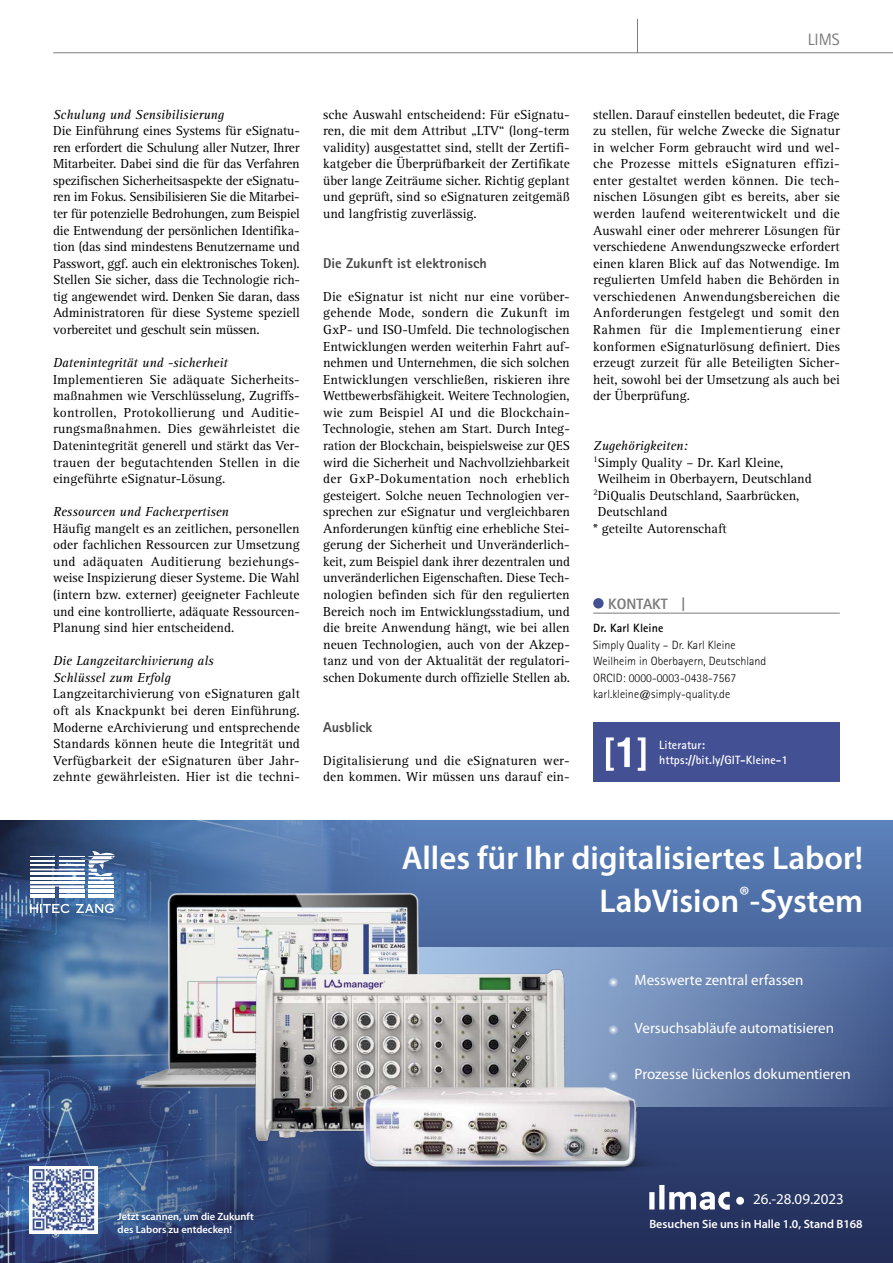
<style>
.page{position:relative;width:893px;height:1263px;background:#fff}
.page>*{position:absolute;margin:0;border:0;box-sizing:border-box;transform-origin:0 0}
.t1{font:600 33px "Myriad Pro";color:#fff}
.t2{font:16.5px "Rotis Sans Serif Std";color:#7c7c7c}
.t3{font:15px "Myriad Pro";color:#fff}
.t4{font:800 15px "Rotis Sans Serif Std";color:#7c7c7c}
.t5{font:800 14.25px "Rotis Sans Serif Std";color:#484848}
.t6{font:13.5px/16.5px "Rotis Serif Std";color:#000;text-align:justify}
.t7{font:italic 13.5px/16.5px "Rotis Serif Std";color:#000}
.t8{font:300 12px/16.5px "Rotis Sans Serif Std";letter-spacing:.005em;color:#000}
.t9{font:700 12px/15px "Rotis Sans Serif Std";letter-spacing:.005em;color:#fff}
.t10{font:600 12px "Myriad Pro";color:#fff}
.t11{font:700 12px "Rotis Sans Serif Std";letter-spacing:.005em;color:#000}
.t12{font:600 10.5px/13.5px "Myriad Pro";color:#fff}
</style>
<div class="page">
<hr style="left:593px;top:613px;width:247px;height:1px;background:#7c7c7c">
<div style="left:593px;top:598px;width:11px;height:10px;background:#435093;border-radius:50%"></div>
<div style="left:593px;top:722px;width:247px;height:60px;background:#435093"></div>
<svg style="left:606px;top:737px;width:39px;height:34px"></svg>
<hr style="left:53px;top:52px;width:840px;height:1px;background:#7c7c7c">
<hr style="left:637px;top:19px;width:1px;height:34px;background:#7c7c7c">
<svg style="left:415px;top:821px;width:478px;height:442px;background:#405a8e"></svg>
<svg style="left:573px;top:947px;width:320px;height:159px;background:#5a72a2"></svg>
<svg style="left:728px;top:1185px;width:16px;height:25px"></svg>
<img style="left:0;top:821px;width:415px;height:442px">
<img style="left:30px;top:1166px;width:67px;height:67px">
<hr style="left:30px;top:894px;width:25px;height:3px;background:#fff">
<hr style="left:59px;top:894px;width:25px;height:3px;background:#fff">
<hr style="left:59px;top:889px;width:25px;height:4px;background:#fff">
<hr style="left:30px;top:889px;width:25px;height:4px;background:#fff">
<svg style="left:30px;top:850px;width:56px;height:38px"></svg>
<svg style="left:76px;top:904px;width:10px;height:9px"></svg>
<svg style="left:30px;top:904px;width:40px;height:9px"></svg>
<img style="left:86px;top:844px;width:404px;height:288px">
<img style="left:177px;top:907px;width:230px;height:147px">
<img style="left:246px;top:944px;width:327px;height:217px">
<img style="left:273px;top:966px;width:455px;height:259px">
<p class="t2" style="left:808px;top:29px;width:34px">LIMS</p>
<p class="t7" style="left:53px;top:106px;width:172px">Schulung und Sensibilisierung</p>
<p class="t6" style="left:53px;top:123px;width:248px">Die Einführung eines Systems für eSignatu&shy;ren erfordert die Schulung aller Nutzer, Ihrer Mitarbeiter. Dabei sind die für das Verfahren spezifischen Sicherheitsaspekte der eSignatu&shy;ren im Fokus. Sensibilisieren Sie die Mitarbei&shy;ter für potenzielle Bedrohungen, zum Beispiel die Entwendung der persönlichen Identifika&shy;tion (das sind mindestens Benutzername und Passwort, ggf. auch ein elektronisches Token).<br>Stellen Sie sicher, dass die Technologie rich&shy;tig angewendet wird. Denken Sie daran, dass Administratoren für diese Systeme speziell vorbereitet und geschult sein müssen.</p>
<p class="t7" style="left:53px;top:355px;width:176px">Datenintegrität und -sicherheit</p>
<p class="t6" style="left:53px;top:371px;width:248px">Implementieren Sie adäquate Sicherheits&shy;maßnahmen wie Verschlüsselung, Zugriffs&shy;kontrollen, Protokollierung und Auditie&shy;rungsmaßnahmen. Dies gewährleistet die Datenintegrität generell und stärkt das Ver&shy;trauen der begutachtenden Stellen in die eingeführte eSignatur-Lösung.</p>
<p class="t7" style="left:53px;top:504px;width:177px">Ressourcen und Fachexpertisen</p>
<p class="t6" style="left:53px;top:520px;width:248px">Häufig mangelt es an zeitlichen, personellen oder fachlichen Ressourcen zur Umsetzung und adäquaten Auditierung beziehungs&shy;weise Inspizierung dieser Systeme. Die Wahl (intern bzw. externer) geeigneter Fachleute und eine kontrollierte, adäquate Ressourcen-Planung sind hier entscheidend.</p>
<p class="t7" style="left:53px;top:653px;width:162px">Die Langzeitarchivierung als<br>Schlüssel zum Erfolg</p>
<p class="t6" style="left:53px;top:686px;width:248px">Langzeitarchivierung von eSignaturen galt oft als Knackpunkt bei deren Einführung.<br>Moderne eArchivierung und entsprechende Standards können heute die Integrität und Verfügbarkeit der eSignaturen über Jahr&shy;zehnte gewährleisten. Hier ist die techni-</p>
<p class="t6" style="left:323px;top:106px;width:248px">sche Auswahl entscheidend: Für eSignatu&shy;ren, die mit dem Attribut „LTV“ (long-term validity) ausgestattet sind, stellt der Zertifi&shy;katgeber die Überprüfbarkeit der Zertifikate über lange Zeiträume sicher. Richtig geplant und geprüft, sind so eSignaturen zeitgemäß und langfristig zuverlässig.</p>
<p class="t5" style="left:323px;top:254px;width:165px">Die Zukunft ist elektronisch</p>
<p class="t6" style="left:323px;top:288px;width:248px">Die eSignatur ist nicht nur eine vorüber&shy;gehende Mode, sondern die Zukunft im GxP- und ISO-Umfeld. Die technologischen Entwicklungen werden weiterhin Fahrt auf&shy;nehmen und Unternehmen, die sich solchen Entwicklungen verschließen, riskieren ihre Wettbewerbsfähigkeit. Weitere Technologien, wie zum Beispiel AI und die Blockchain-Technologie, stehen am Start. Durch Integ&shy;ration der Blockchain, beispielsweise zur QES wird die Sicherheit und Nachvollziehbarkeit der GxP-Dokumentation noch erheblich gesteigert. Solche neuen Technologien ver&shy;sprechen zur eSignatur und vergleichbaren Anforderungen künftig eine erhebliche Stei&shy;gerung der Sicherheit und Unveränderlich&shy;keit, zum Beispiel dank ihrer dezentralen und unveränderlichen Eigenschaften. Diese Tech&shy;nologien befinden sich für den regulierten Bereich noch im Entwicklungsstadium, und die breite Anwendung hängt, wie bei allen neuen Technologien, auch von der Akzep&shy;tanz und von der Aktualität der regulatori&shy;schen Dokumente durch offizielle Stellen ab.</p>
<p class="t5" style="left:323px;top:718px;width:51px">Ausblick</p>
<p class="t6" style="left:323px;top:752px;width:248px">Digitalisierung und die eSignaturen wer&shy;den kommen. Wir müssen uns darauf ein-</p>
<p class="t6" style="left:593px;top:106px;width:248px">stellen. Darauf einstellen bedeutet, die Frage zu stellen, für welche Zwecke die Signatur in welcher Form gebraucht wird und wel&shy;che Prozesse mittels eSignaturen effizi&shy;enter gestaltet werden können. Die tech&shy;nischen Lösungen gibt es bereits, aber sie werden laufend weiterentwickelt und die Auswahl einer oder mehrerer Lösungen für verschiedene Anwendungszwecke erfordert einen klaren Blick auf das Notwendige. Im regulierten Umfeld haben die Behörden in verschiedenen Anwendungsbereichen die Anforderungen festgelegt und somit den Rahmen für die Implementierung einer konformen eSignaturlösung definiert. Dies erzeugt zurzeit für alle Beteiligten Sicher&shy;heit, sowohl bei der Umsetzung als auch bei der Überprüfung.</p>
<p class="t7" style="left:593px;top:438px;width:96px">Zugehörigkeiten:</p>
<p class="t6" style="left:593px;top:454px;width:192px"><sup>1</sup>Simply Quality – Dr. Karl Kleine,</p>
<p class="t6" style="left:598px;top:471px;width:215px">Weilheim in Oberbayern, Deutschland</p>
<p class="t6" style="left:593px;top:487px;width:208px"><sup>2</sup>DiQualis Deutschland, Saarbrücken,</p>
<p class="t6" style="left:598px;top:504px;width:71px">Deutschland</p>
<p class="t6" style="left:593px;top:520px;width:135px">* geteilte Autorenschaft</p>
<p class="t4" style="left:608px;top:594px;width:79px">KONTAKT |</p>
<p class="t11" style="left:593px;top:620px;width:72px">Dr. Karl Kleine</p>
<p class="t8" style="left:593px;top:636px;width:175px">Simply Quality – Dr. Karl Kleine Weilheim in Oberbayern, Deutschland ORCID: 0000-0003-0438-7567 karl.kleine@simply-quality.de</p>
<p class="t9" style="left:659px;top:737px;width:130px">Literatur: https://bit.ly/GIT-Kleine-1</p>
<h1 class="t1" style="left:402px;top:837px;width:463px">Alles für Ihr digitalisiertes Labor!</h1>
<h1 class="t1" style="left:600px;top:880px;width:265px">LabVision<sup>®</sup>-System</h1>
<p class="t3" style="left:635px;top:971px;width:170px">Messwerte zentral erfassen</p>
<p class="t3" style="left:635px;top:1018px;width:201px">Versuchsabläufe automatisieren</p>
<p class="t3" style="left:635px;top:1064px;width:218px">Prozesse lückenlos dokumentieren</p>
<p class="t12" style="left:118px;top:1209px;width:138px">Jetzt scannen, um die Zukunft des Labors zu entdecken!</p>
<p class="t3" style="left:753px;top:1189px;width:92px">26.-28.09.2023</p>
<p class="t10" style="left:649px;top:1216px;width:215px">Besuchen Sie uns in Halle 1.0, Stand B168</p>
</div>
